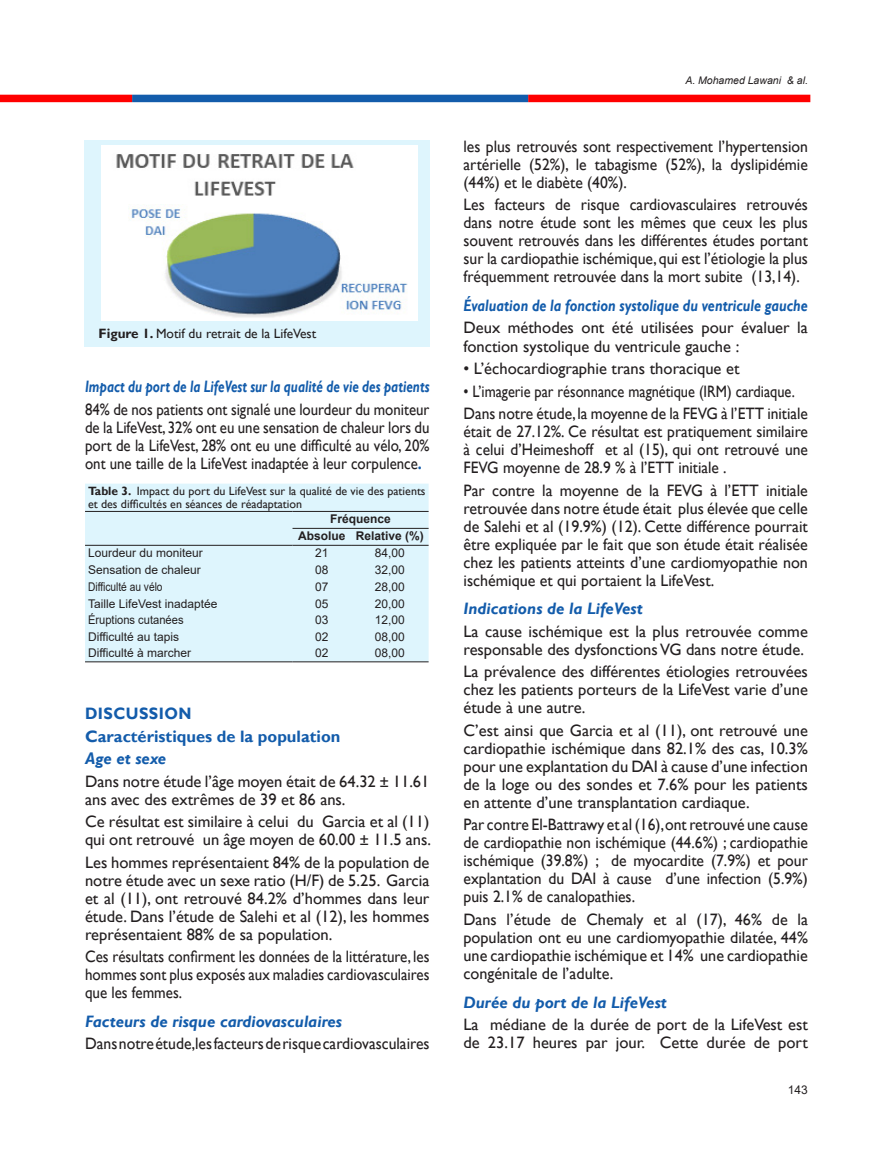
<style>
.page{position:relative;width:893px;height:1149px;background:#fff}
.page>*{position:absolute;margin:0;border:0;box-sizing:border-box;transform-origin:0 0}
.t1{font:16.5px/18px "Gill Sans";color:#231f20}
.t2{font:16.5px/18px "Gill Sans";color:#231f20;text-align:justify;scale:.95 1}
.t3{font:16.5px/18px "Gill Sans";color:#231f20;text-align:justify;scale:.9 1}
.t4{font:16.5px/18px "Gill Sans";color:#231f20;text-align:justify;scale:.94 1}
.t5{font:16.5px/18px "Gill Sans";color:#231f20;text-align:justify;scale:.91 1}
.t6{font:italic 700 16.5px "Gill Sans";color:#135cab}
.t7{font:italic 700 16.5px "Gill Sans";color:#135cab;scale:.78 1}
.t8{font:italic 700 16.5px "Gill Sans";color:#135cab;scale:.84 1}
.t9{font:16.5px "Gill Sans";color:#231f20;scale:.87 1}
.t10{font:700 16.5px "Gill Sans";color:#135cab}
.t11{font:700 16.5px "Gill Sans";letter-spacing:.03em;color:#135cab;scale:.94 1}
.t12{font:13.5px "Gill Sans";color:#231f20}
.t13{font:12px "Arial";color:#231f20}
.t14{font:12px/13.5px "Gill Sans";color:#231f20}
.t15{font:700 12px "Arial";color:#231f20}
.t16{font:12px "Arial";color:#231f20;scale:.93 1}
.t17{font:12px "Arial";color:#231f20;scale:.85 1}
.t18{font:italic 10.5px "Arial";color:#231f20}
.s1{font-weight:700}
.s2{font-weight:700;color:#135cab}
</style>
<div class="page">
<div style="left:528px;top:95px;width:282px;height:7px;background:#f00"></div>
<div style="left:132px;top:95px;width:396px;height:7px;background:#135cab"></div>
<div style="left:0;top:95px;width:132px;height:7px;background:#f00"></div>
<div style="left:85px;top:140px;width:345px;height:207px;background:#def5fd"></div>
<div style="left:85px;top:483px;width:344px;height:178px;background:#def5fd"></div>
<hr style="left:85px;top:661px;width:207px;height:1px;background:#231f20">
<hr style="left:292px;top:661px;width:59px;height:1px;background:#231f20">
<hr style="left:351px;top:661px;width:78px;height:1px;background:#231f20">
<hr style="left:85px;top:511px;width:207px;height:1px;background:#231f20">
<hr style="left:292px;top:511px;width:59px;height:1px;background:#231f20">
<hr style="left:351px;top:511px;width:78px;height:1px;background:#231f20">
<hr style="left:85px;top:545px;width:207px;height:1px;background:#231f20">
<hr style="left:292px;top:528px;width:59px;height:1px;background:#231f20">
<hr style="left:351px;top:528px;width:78px;height:1px;background:#231f20">
<hr style="left:292px;top:545px;width:59px;height:1px;background:#231f20">
<hr style="left:351px;top:545px;width:78px;height:1px;background:#231f20">
<img style="left:101px;top:145px;width:317px;height:175px">
<p class="t12" style="left:99px;top:325px;width:219px"><span class="s1">Figure 1.</span> Motif du retrait de la LifeVest</p>
<p class="t7" style="left:85px;top:377px;width:443px">Impact du port de la LifeVest sur la qualité de vie des patients</p>
<p class="t3" style="left:85px;top:400px;width:384px">84% de nos patients ont signalé une lourdeur du moniteur de la LifeVest, 32% ont eu une sensation de chaleur lors du port de la LifeVest, 28% ont eu une difficulté au vélo, 20% ont une taille de la LifeVest inadaptée à leur corpulence<span class="s2">.</span></p>
<p class="t14" style="left:88px;top:484px;width:339px"><span class="s1">Table 3.</span> Impact du port du LifeVest sur la qualité de vie des patients et des difficultés en séances de réadaptation</p>
<p class="t15" style="left:330px;top:510px;width:62px">Fréquence</p>
<p class="t15" style="left:298px;top:527px;width:49px">Absolue</p>
<p class="t15" style="left:356px;top:527px;width:70px">Relative (%)</p>
<p class="t13" style="left:88px;top:544px;width:116px">Lourdeur du moniteur</p>
<p class="t13" style="left:315px;top:544px;width:15px">21</p>
<p class="t13" style="left:375px;top:544px;width:32px">84,00</p>
<p class="t13" style="left:88px;top:561px;width:114px">Sensation de chaleur</p>
<p class="t13" style="left:315px;top:561px;width:15px">08</p>
<p class="t13" style="left:375px;top:561px;width:32px">32,00</p>
<p class="t17" style="left:88px;top:578px;width:89px">Difficulté au vélo</p>
<p class="t13" style="left:315px;top:578px;width:15px">07</p>
<p class="t13" style="left:375px;top:578px;width:32px">28,00</p>
<p class="t13" style="left:88px;top:595px;width:131px">Taille LifeVest inadaptée</p>
<p class="t13" style="left:315px;top:595px;width:15px">05</p>
<p class="t13" style="left:375px;top:595px;width:32px">20,00</p>
<p class="t16" style="left:88px;top:611px;width:104px">Éruptions cutanées</p>
<p class="t13" style="left:315px;top:611px;width:15px">03</p>
<p class="t13" style="left:375px;top:611px;width:32px">12,00</p>
<p class="t13" style="left:88px;top:628px;width:93px">Difficulté au tapis</p>
<p class="t13" style="left:315px;top:628px;width:15px">02</p>
<p class="t13" style="left:375px;top:628px;width:32px">08,00</p>
<p class="t13" style="left:88px;top:644px;width:105px">Difficulté à marcher</p>
<p class="t13" style="left:315px;top:644px;width:15px">02</p>
<p class="t13" style="left:375px;top:644px;width:32px">08,00</p>
<p class="t11" style="left:85px;top:703px;width:115px">DISCUSSION</p>
<p class="t10" style="left:85px;top:725px;width:257px">Caractéristiques de la population</p>
<p class="t6" style="left:85px;top:748px;width:83px">Age et sexe</p>
<p class="t1" style="left:85px;top:772px;width:346px">Dans notre étude l’âge moyen était de 64.32 ± 11.61 ans avec des extrêmes de 39 et 86 ans.</p>
<p class="t1" style="left:85px;top:812px;width:348px">Ce résultat est similaire à celui du Garcia et al (11) qui ont retrouvé un âge moyen de 60.00 ± 11.5 ans.</p>
<p class="t1" style="left:85px;top:853px;width:346px;text-align:justify">Les hommes représentaient 84% de la population de notre étude avec un sexe ratio (H/F) de 5.25. Garcia et al (11), ont retrouvé 84.2% d’hommes dans leur étude. Dans l’étude de Salehi et al (12), les hommes représentaient 88% de sa population.</p>
<p class="t5" style="left:85px;top:947px;width:380px">Ces résultats confirment les données de la littérature, les hommes sont plus exposés aux maladies cardiovasculaires que les femmes.</p>
<p class="t6" style="left:85px;top:1011px;width:259px">Facteurs de risque cardiovasculaires</p>
<p class="t2" style="left:85px;top:1034px;width:364px">Dans notre étude,les facteurs de risque cardiovasculaires</p>
<p class="t18" style="left:685px;top:74px;width:124px">A. Mohamed Lawani &amp; al.</p>
<p class="t2" style="left:463px;top:137px;width:364px">les plus retrouvés sont respectivement l’hypertension artérielle (52%), le tabagisme (52%), la dyslipidémie (44%) et le diabète (40%).</p>
<p class="t2" style="left:463px;top:196px;width:364px">Les facteurs de risque cardiovasculaires retrouvés dans notre étude sont les mêmes que ceux les plus souvent retrouvés dans les différentes études portant sur la cardiopathie ischémique, qui est l’étiologie la plus fréquemment retrouvée dans la mort subite (13,14).</p>
<p class="t8" style="left:463px;top:296px;width:412px">Évaluation de la fonction systolique du ventricule gauche</p>
<p class="t1" style="left:463px;top:319px;width:346px">Deux méthodes ont été utilisées pour évaluer la fonction systolique du ventricule gauche :</p>
<p class="t1" style="left:463px;top:359px;width:277px">• L’échocardiographie trans thoracique et</p>
<p class="t9" style="left:463px;top:381px;width:382px">• L’imagerie par résonnance magnétique (IRM) cardiaque.</p>
<p class="t4" style="left:463px;top:404px;width:368px">Dans notre étude, la moyenne de la FEVG à l’ETT initiale était de 27.12%. Ce résultat est pratiquement similaire à celui d’Heimeshoff et al (15), qui ont retrouvé une FEVG moyenne de 28.9 % à l’ETT initiale .</p>
<p class="t1" style="left:463px;top:481px;width:346px;text-align:justify">Par contre la moyenne de la FEVG à l’ETT initiale retrouvée dans notre étude était plus élevée que celle de Salehi et al (19.9%) (12). Cette différence pourrait être expliquée par le fait que son étude était réalisée chez les patients atteints d’une cardiomyopathie non ischémique et qui portaient la LifeVest.</p>
<p class="t6" style="left:463px;top:599px;width:181px">Indications de la LifeVest</p>
<p class="t1" style="left:463px;top:622px;width:346px">La cause ischémique est la plus retrouvée comme responsable des dysfonctions VG dans notre étude.</p>
<p class="t1" style="left:463px;top:662px;width:346px;text-align:justify">La prévalence des différentes étiologies retrouvées chez les patients porteurs de la LifeVest varie d’une étude à une autre.</p>
<p class="t1" style="left:463px;top:721px;width:346px;text-align:justify">C’est ainsi que Garcia et al (11), ont retrouvé une cardiopathie ischémique dans 82.1% des cas, 10.3% pour une explantation du DAI à cause d’une infection de la loge ou des sondes et 7.6% pour les patients en attente d’une transplantation cardiaque.</p>
<p class="t2" style="left:463px;top:815px;width:364px">Par contre El-Battrawy et al (16), ont retrouvé une cause de cardiopathie non ischémique (44.6%) ; cardiopathie ischémique (39.8%) ; de myocardite (7.9%) et pour explantation du DAI à cause d’une infection (5.9%) puis 2.1% de canalopathies.</p>
<p class="t1" style="left:463px;top:910px;width:346px;text-align:justify">Dans l’étude de Chemaly et al (17), 46% de la population ont eu une cardiomyopathie dilatée, 44% une cardiopathie ischémique et 14% une cardiopathie congénitale de l’adulte.</p>
<p class="t6" style="left:463px;top:992px;width:205px">Durée du port de la LifeVest</p>
<p class="t1" style="left:463px;top:1015px;width:346px">La médiane de la durée de port de la LifeVest est de 23.17 heures par jour. Cette durée de port</p>
<p class="t13" style="left:788px;top:1081px;width:22px">143</p>
</div>
